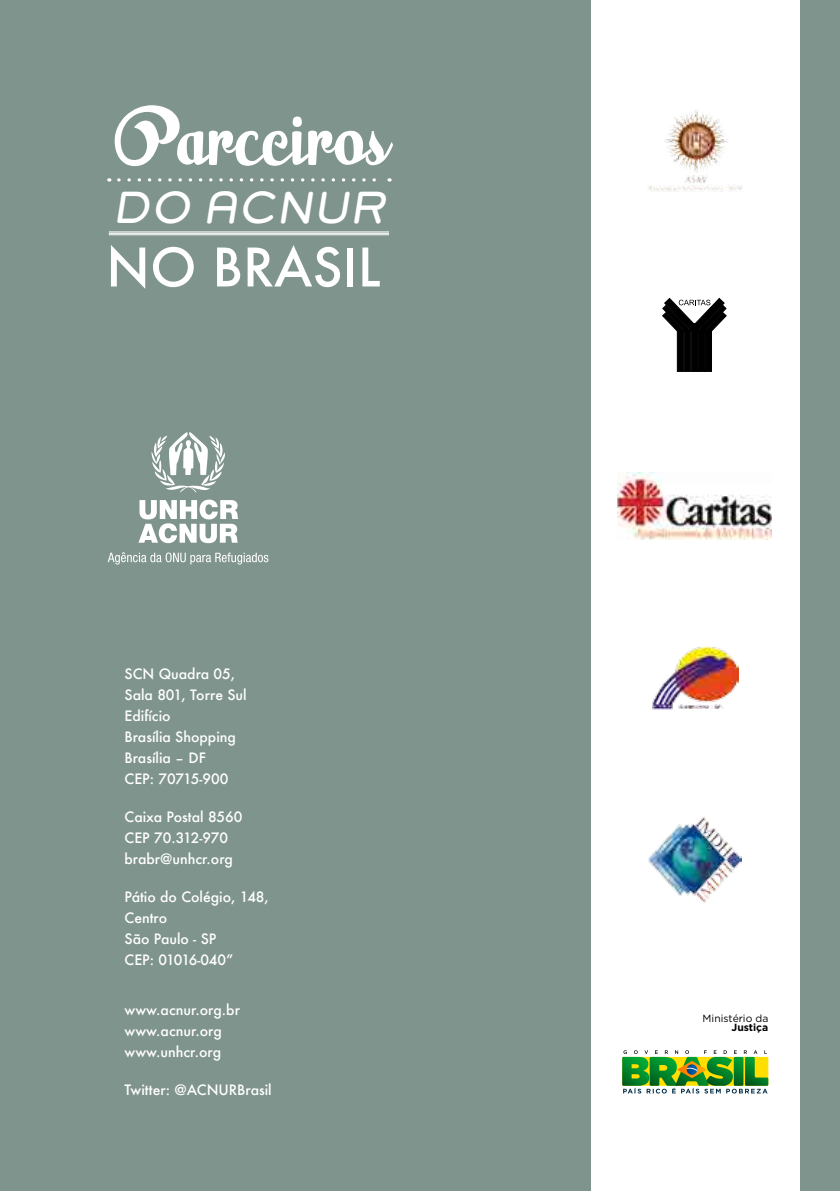
<style>
.page{position:relative;width:840px;height:1191px;background:#fff}
.page>*{position:absolute;margin:0;border:0;box-sizing:border-box;transform-origin:0 0}
.t1{font:70px "Milk Script";color:#fff}
.t2{font:500 51.6px "Futura";color:#fff}
.t3{font:italic 40px "Grover";color:#fff}
.t4{font:500 14px/21px "Futura";color:#fff}
.t5{font:10.4px "Gotham HTF";color:#000}
.t6{font:700 10.4px "Gotham HTF";color:#000}
</style>
<div class="page">
<div style="left:0;top:0;width:839px;height:1191px;background:#7f948c"></div>
<div style="left:590px;top:0;width:209px;height:1191px;background:#fff"></div>
<hr style="left:694px;top:324px;width:3px;height:47px;background:#000">
<div style="left:698px;top:331px;width:6px;height:40px;background:#000"></div>
<div style="left:705px;top:331px;width:6px;height:40px;background:#000"></div>
<div style="left:691px;top:324px;width:3px;height:47px;background:#000;border:1px solid #000"></div>
<svg style="left:684px;top:334px;width:6px;height:37px"></svg>
<svg style="left:677px;top:334px;width:6px;height:37px"></svg>
<svg style="left:662px;top:298px;width:63px;height:36px"></svg>
<img style="left:617px;top:472px;width:154px;height:67px">
<img style="left:652px;top:647px;width:86px;height:62px">
<img style="left:648px;top:817px;width:93px;height:86px">
<svg style="left:622px;top:1050px;width:145px;height:43px"></svg>
<img style="left:648px;top:109px;width:94px;height:83px">
<svg style="left:119px;top:178px;width:271px;height:4px"></svg>
<hr style="left:109px;top:231px;width:280px;height:1px;background:#fff">
<hr style="left:109px;top:233px;width:280px;height:1px;background:#fff">
<hr style="left:109px;top:234px;width:280px;height:1px;background:#fff">
<svg style="left:151px;top:432px;width:74px;height:61px"></svg>
<svg style="left:138px;top:499px;width:100px;height:44px"></svg>
<svg style="left:108px;top:552px;width:160px;height:12px"></svg>
<h1 class="t1" style="left:111px;top:87px;width:277px">Parceiros</h1>
<h3 class="t3" style="left:112px;top:180px;width:275px">DO ACNUR</h3>
<h2 class="t2" style="left:106px;top:232px;width:276px">NO BRASIL</h2>
<p class="t4" style="left:124px;top:663px;width:124px">SCN Quadra 05,<br>Sala 801, Torre Sul<br>Edifício<br>Brasília Shopping<br>Brasília – DF<br>CEP: 70715-900</p>
<p class="t4" style="left:124px;top:806px;width:119px">Caixa Postal 8560<br>CEP 70.312-970 brabr@unhcr.org</p>
<p class="t4" style="left:124px;top:886px;width:146px">Pátio do Colégio, 148,<br>Centro<br>São Paulo - SP<br>CEP: 01016-040”</p>
<p class="t4" style="left:124px;top:998px;width:117px">www.acnur.org.br www.acnur.org www.unhcr.org</p>
<p class="t4" style="left:124px;top:1078px;width:149px">Twitter: @ACNURBrasil</p>
<p class="t5" style="left:702px;top:1012px;width:67px">Ministério da</p>
<p class="t6" style="left:731px;top:1021px;width:38px">Justiça</p>
</div>
